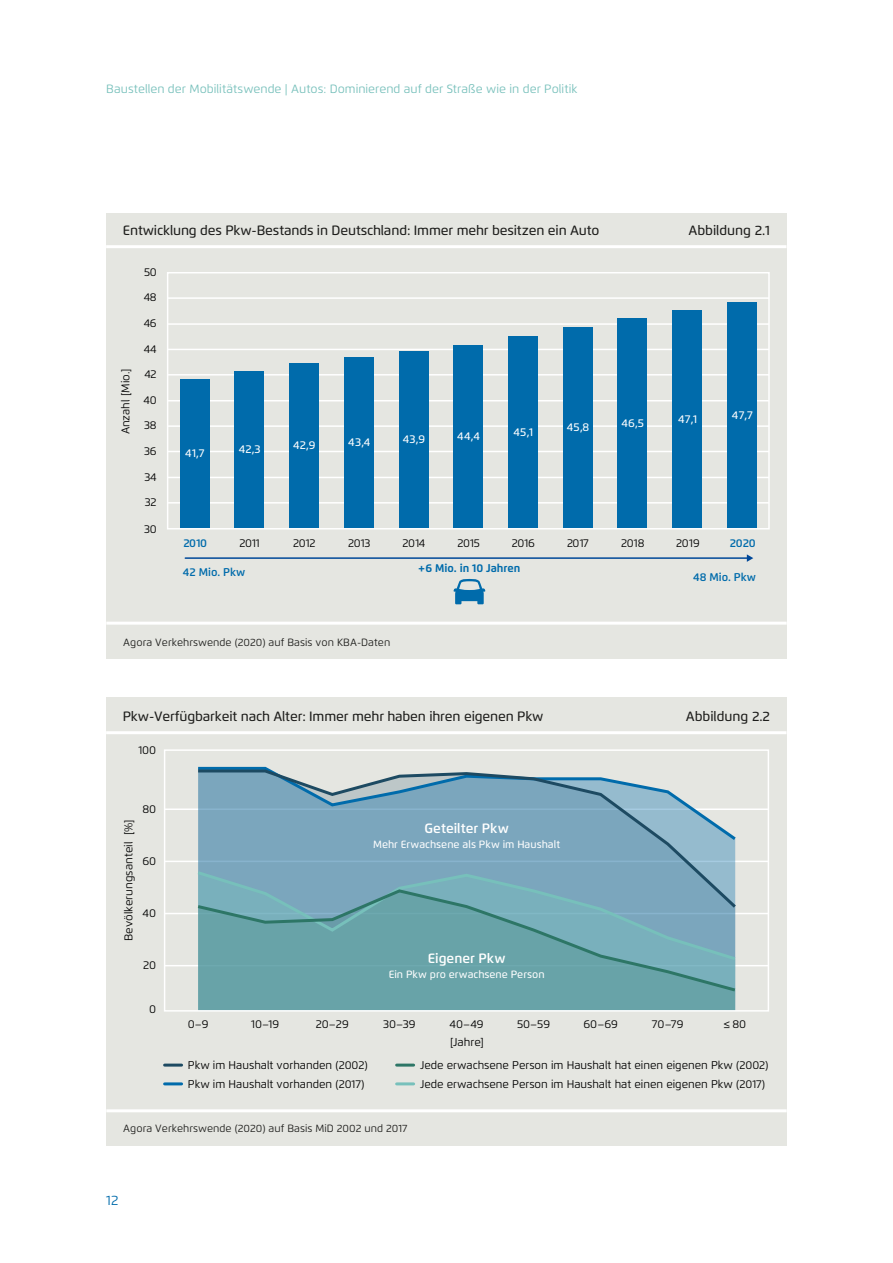
<style>
.page{position:relative;width:893px;height:1263px;background:#fff}
.page>*{position:absolute;margin:0;border:0;box-sizing:border-box;transform-origin:0 0}
.t1{font:500 13.5px "Flexo";letter-spacing:-.01em;color:#1d1d1b}
.t2{font:600 13.5px "Flexo";color:#fff}
.t3{font:13.5px "Flexo";color:#006bab}
.t4{font:12px "Flexo";color:#77c0bb}
.t5{font:11.25px "Flexo";color:#000}
.t6{font:500 11.25px "Flexo";color:#fff}
.t7{font:600 11.25px "Flexo";color:#006bab}
.t8{font:700 11.25px "Flexo";color:#006bab}
.t9{font:10.5px "Flexo";letter-spacing:.005em;color:#1d1d1b}
.t10{font:500 10.5px "Flexo";color:#fff}
</style>
<div class="page">
<div style="left:106px;top:213px;width:681px;height:445px;background:#e5e6e1"></div>
<hr style="left:106px;top:245px;width:680px;height:3px;background:#fff">
<hr style="left:106px;top:622px;width:681px;height:3px;background:#fff">
<hr style="left:168px;top:502px;width:601px;height:2px;background:#fff">
<hr style="left:168px;top:477px;width:601px;height:1px;background:#fff">
<hr style="left:168px;top:451px;width:601px;height:1px;background:#fff">
<hr style="left:168px;top:425px;width:601px;height:2px;background:#fff">
<hr style="left:168px;top:400px;width:601px;height:1px;background:#fff">
<hr style="left:168px;top:374px;width:601px;height:2px;background:#fff">
<hr style="left:168px;top:349px;width:601px;height:1px;background:#fff">
<hr style="left:168px;top:323px;width:601px;height:2px;background:#fff">
<hr style="left:168px;top:297px;width:601px;height:2px;background:#fff">
<div style="left:180px;top:379px;width:29px;height:149px;background:#006bab"></div>
<div style="left:234px;top:371px;width:30px;height:157px;background:#006bab"></div>
<div style="left:289px;top:363px;width:30px;height:165px;background:#006bab"></div>
<div style="left:344px;top:357px;width:30px;height:171px;background:#006bab"></div>
<div style="left:399px;top:351px;width:29px;height:177px;background:#006bab"></div>
<div style="left:453px;top:344px;width:30px;height:184px;background:#006bab"></div>
<div style="left:508px;top:336px;width:30px;height:192px;background:#006bab"></div>
<div style="left:563px;top:327px;width:29px;height:201px;background:#006bab"></div>
<div style="left:617px;top:318px;width:30px;height:210px;background:#006bab"></div>
<div style="left:672px;top:310px;width:30px;height:218px;background:#006bab"></div>
<div style="left:727px;top:302px;width:30px;height:226px;background:#006bab"></div>
<div style="left:167px;top:272px;width:603px;height:257px;border:2px solid #fff"></div>
<hr style="left:185px;top:557px;width:563px;height:2px;background:#004899">
<svg style="left:747px;top:554px;width:6px;height:8px"></svg>
<svg style="left:453px;top:579px;width:32px;height:25px"></svg>
<div style="left:106px;top:698px;width:681px;height:448px;background:#e5e6e1"></div>
<hr style="left:106px;top:731px;width:680px;height:3px;background:#fff">
<hr style="left:106px;top:1109px;width:681px;height:3px;background:#fff">
<hr style="left:165px;top:965px;width:603px;height:1px;background:#fff">
<hr style="left:165px;top:913px;width:603px;height:1px;background:#fff">
<hr style="left:165px;top:861px;width:603px;height:1px;background:#fff">
<hr style="left:165px;top:808px;width:603px;height:2px;background:#fff">
<div style="left:198px;top:994px;width:537px;height:14px;background:#68a3a8"></div>
<svg style="left:195px;top:911px;width:543px;height:83px;background:#6ca5ac"></svg>
<svg style="left:195px;top:768px;width:544px;height:143px;background:#84adbf"></svg>
<div style="left:164px;top:749px;width:605px;height:262px;border:2px solid #fff"></div>
<hr style="left:165px;top:1082px;width:17px;height:3px;background:#006bab">
<hr style="left:165px;top:1063px;width:17px;height:3px;background:#1d4a62">
<hr style="left:397px;top:1082px;width:17px;height:3px;background:#77c0bb">
<hr style="left:397px;top:1063px;width:17px;height:3px;background:#2d7666">
<p class="t4" style="left:106px;top:82px;width:473px">Baustellen der Mobilitätswende | Autos: Dominierend auf der Straße wie in der Politik</p>
<p class="t1" style="left:123px;top:222px;width:478px">Entwicklung des Pkw-Bestands in Deutschland: Immer mehr besitzen ein Auto</p>
<p class="t1" style="left:688px;top:222px;width:83px">Abbildung 2.1</p>
<p class="t5" style="left:144px;top:266px;width:14px">50</p>
<p class="t5" style="left:144px;top:291px;width:14px">48</p>
<p class="t5" style="left:144px;top:317px;width:14px">46</p>
<p class="t5" style="left:119px;top:434px;width:67px;rotate:-90deg">Anzahl [Mio.]</p>
<p class="t5" style="left:144px;top:342px;width:14px">44</p>
<p class="t5" style="left:144px;top:367px;width:14px">42</p>
<p class="t5" style="left:144px;top:393px;width:15px">40</p>
<p class="t5" style="left:144px;top:419px;width:14px">38</p>
<p class="t5" style="left:144px;top:444px;width:14px">36</p>
<p class="t5" style="left:144px;top:470px;width:14px">34</p>
<p class="t5" style="left:145px;top:495px;width:13px">32</p>
<p class="t5" style="left:144px;top:522px;width:14px">30</p>
<p class="t6" style="left:185px;top:446px;width:21px">41,7</p>
<p class="t6" style="left:239px;top:442px;width:23px">42,3</p>
<p class="t6" style="left:293px;top:438px;width:24px">42,9</p>
<p class="t6" style="left:348px;top:435px;width:24px">43,4</p>
<p class="t6" style="left:403px;top:433px;width:24px">43,9</p>
<p class="t6" style="left:457px;top:429px;width:24px">44,4</p>
<p class="t6" style="left:513px;top:425px;width:21px">45,1</p>
<p class="t6" style="left:567px;top:420px;width:24px">45,8</p>
<p class="t6" style="left:621px;top:416px;width:24px">46,5</p>
<p class="t6" style="left:678px;top:412px;width:21px">47,1</p>
<p class="t6" style="left:732px;top:408px;width:22px">47,7</p>
<p class="t5" style="left:240px;top:536px;width:22px">2011</p>
<p class="t5" style="left:293px;top:536px;width:24px">2012</p>
<p class="t5" style="left:348px;top:536px;width:24px">2013</p>
<p class="t5" style="left:403px;top:536px;width:24px">2014</p>
<p class="t5" style="left:457px;top:536px;width:24px">2015</p>
<p class="t5" style="left:512px;top:536px;width:24px">2016</p>
<p class="t5" style="left:567px;top:536px;width:23px">2017</p>
<p class="t5" style="left:621px;top:536px;width:25px">2018</p>
<p class="t5" style="left:676px;top:536px;width:25px">2019</p>
<p class="t7" style="left:730px;top:536px;width:27px">2020</p>
<p class="t7" style="left:183px;top:536px;width:25px">2010</p>
<p class="t7" style="left:183px;top:565px;width:64px">42 Mio. Pkw</p>
<p class="t8" style="left:418px;top:561px;width:104px">+6 Mio. in 10 Jahren</p>
<p class="t7" style="left:693px;top:570px;width:64px">48 Mio. Pkw</p>
<p class="t9" style="left:123px;top:636px;width:269px">Agora Verkehrswende (2020) auf Basis von KBA-Daten</p>
<p class="t1" style="left:123px;top:708px;width:422px">Pkw-Verfügbarkeit nach Alter: Immer mehr haben ihren eigenen Pkw</p>
<p class="t1" style="left:686px;top:708px;width:86px">Abbildung 2.2</p>
<p class="t5" style="left:138px;top:743px;width:19px">100</p>
<p class="t5" style="left:122px;top:941px;width:123px;rotate:-90deg">Bevölkerungsanteil [%]</p>
<p class="t5" style="left:142px;top:802px;width:15px">80</p>
<p class="t5" style="left:142px;top:854px;width:15px">60</p>
<p class="t5" style="left:143px;top:906px;width:15px">40</p>
<p class="t5" style="left:143px;top:958px;width:15px">20</p>
<p class="t5" style="left:149px;top:1003px;width:9px">0</p>
<p class="t2" style="left:424px;top:820px;width:86px">Geteilter Pkw</p>
<p class="t10" style="left:373px;top:838px;width:188px">Mehr Erwachsene als Pkw im Haushalt</p>
<p class="t2" style="left:428px;top:950px;width:79px">Eigener Pkw</p>
<p class="t10" style="left:389px;top:968px;width:158px">Ein Pkw pro erwachsene Person</p>
<p class="t5" style="left:188px;top:1017px;width:22px">0–9</p>
<p class="t5" style="left:251px;top:1017px;width:30px">10–19</p>
<p class="t5" style="left:316px;top:1017px;width:34px">20–29</p>
<p class="t5" style="left:383px;top:1017px;width:34px">30–39</p>
<p class="t5" style="left:449px;top:1017px;width:36px">40–49</p>
<p class="t5" style="left:517px;top:1017px;width:35px">50–59</p>
<p class="t5" style="left:583px;top:1017px;width:36px">60–69</p>
<p class="t5" style="left:652px;top:1017px;width:33px">70–79</p>
<p class="t5" style="left:723px;top:1017px;width:24px">≤80</p>
<p class="t5" style="left:188px;top:1058px;width:181px">Pkw im Haushalt vorhanden (2002)</p>
<p class="t5" style="left:188px;top:1077px;width:178px">Pkw im Haushalt vorhanden (2017)</p>
<p class="t5" style="left:450px;top:1035px;width:35px">[Jahre]</p>
<p class="t5" style="left:420px;top:1058px;width:350px">Jede erwachsene Person im Haushalt hat einen eigenen Pkw (2002)</p>
<p class="t5" style="left:420px;top:1077px;width:347px">Jede erwachsene Person im Haushalt hat einen eigenen Pkw (2017)</p>
<p class="t9" style="left:123px;top:1122px;width:286px">Agora Verkehrswende (2020) auf Basis MiD 2002 und 2017</p>
<p class="t3" style="left:106px;top:1192px;width:13px">12</p>
</div>
